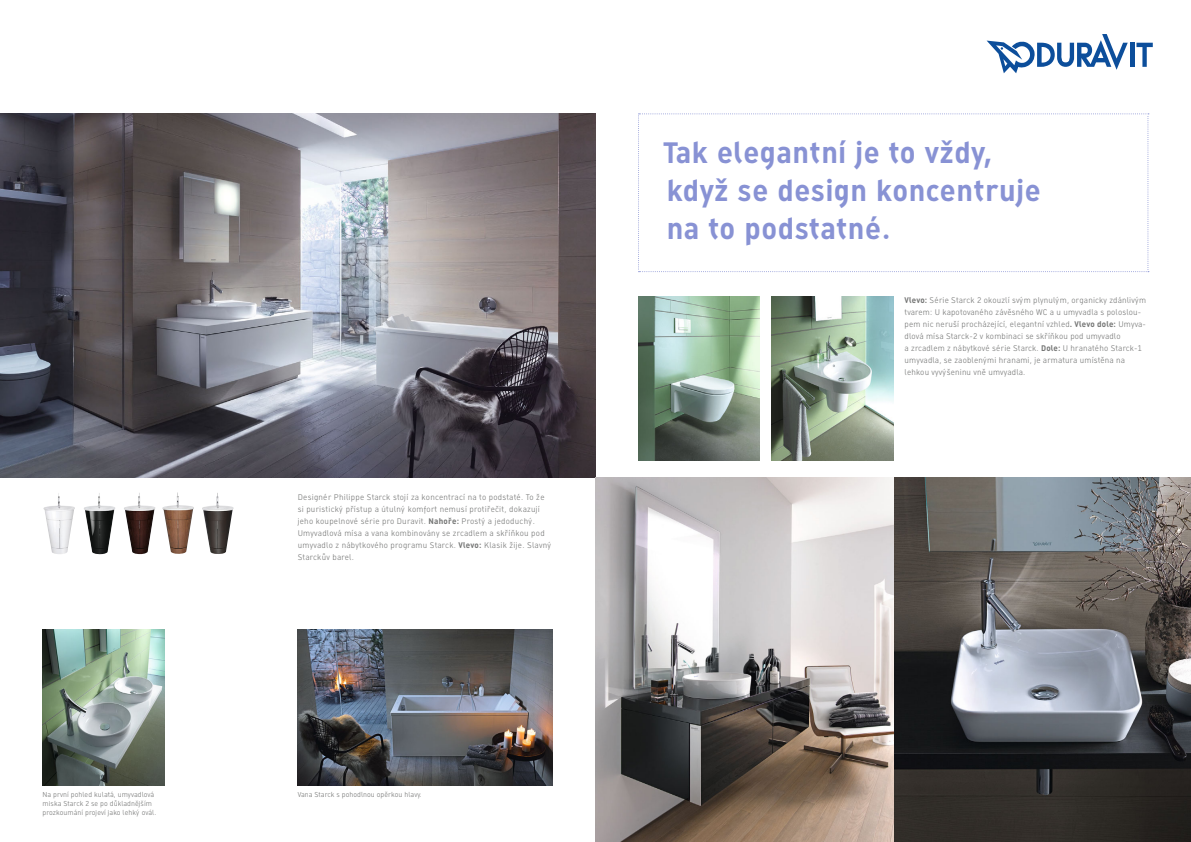
<style>
.page{position:relative;width:1191px;height:842px;background:#fff}
.page>*{position:absolute;margin:0;border:0;box-sizing:border-box;transform-origin:0 0}
.t1{font:29px/38px "Dura CE Bold Proper";letter-spacing:.02em;color:#8892d4}
.t2{font:8px/12px "Dura CE Light Proper";letter-spacing:.02em;color:#747574}
.t3{font:7px/9px "Dura CE Light Proper";letter-spacing:.01em;color:#747574}
.s1{font-family:"Dura CE Bold Proper"}
</style>
<div class="page">
<img style="left:0;top:113px;width:595px;height:365px">
<img style="left:43px;top:630px;width:121px;height:156px">
<img style="left:298px;top:629px;width:255px;height:156px">
<img style="left:202px;top:493px;width:32px;height:61px">
<img style="left:162px;top:492px;width:32px;height:62px">
<img style="left:43px;top:493px;width:32px;height:61px">
<img style="left:84px;top:493px;width:31px;height:61px">
<img style="left:124px;top:493px;width:31px;height:61px">
<div style="left:1129px;top:43px;width:5px;height:24px;background:#0c4e9b"></div>
<svg style="left:1136px;top:43px;width:16px;height:24px"></svg>
<svg style="left:986px;top:34px;width:141px;height:39px"></svg>
<img style="left:771px;top:296px;width:122px;height:165px">
<img style="left:638px;top:296px;width:122px;height:165px">
<img style="left:595px;top:478px;width:596px;height:364px">
<svg style="left:638px;top:113px;width:511px;height:160px"></svg>
<p class="t2" style="left:298px;top:492px;width:255px">Designér Philippe Starck stojí za koncentrací na to podstaté. To že si puristický přístup a útulný komfort nemusí protiřečit, dokazují jeho koupelnové série pro Duravit. <span class="s1">Nahoře:</span> Prostý a jedoduchý.<br>Umyvadlová mísa a vana kombinovány se zrcadlem a skříňkou pod umyvadlo z nábytkového programu Starck. <span class="s1">Vlevo:</span> Klasik žije. Slavný Starckův barel.</p>
<p class="t3" style="left:43px;top:791px;width:113px">Na první pohled kulatá, umyvadlová</p>
<p class="t3" style="left:298px;top:790px;width:126px">Vana Starck s pohodlnou opěrkou hlavy.</p>
<p class="t3" style="left:43px;top:800px;width:115px">miska Starck 2 se po důkladnějším prozkoumání projeví jako lehký ovál.</p>
<h1 class="t1" style="left:663px;top:137px;width:379px">Tak elegantní je to vždy, když se design koncentruje na to podstatné.</h1>
<p class="t2" style="left:904px;top:295px;width:243px"><span class="s1">Vlevo:</span> Série Starck 2 okouzlí svým plynulým, organicky zdánlivým tvarem: U kapotovaného závěsného WC a u umyvadla s poloslou&shy;pem nic neruší procházející, elegantní vzhled<span class="s1">. Vlevo dole:</span> Umyva&shy;dlová mísa Starck-2 v kombinaci se skříňkou pod umyvadlo<br>a zrcadlem z nábytkové série Starck. <span class="s1">Dole:</span> U hranatého Starck-1 umyvadla, se zaoblenými hranami, je armatura umístěna na lehkou vyvýšeninu vně umvyadla.</p>
</div>
